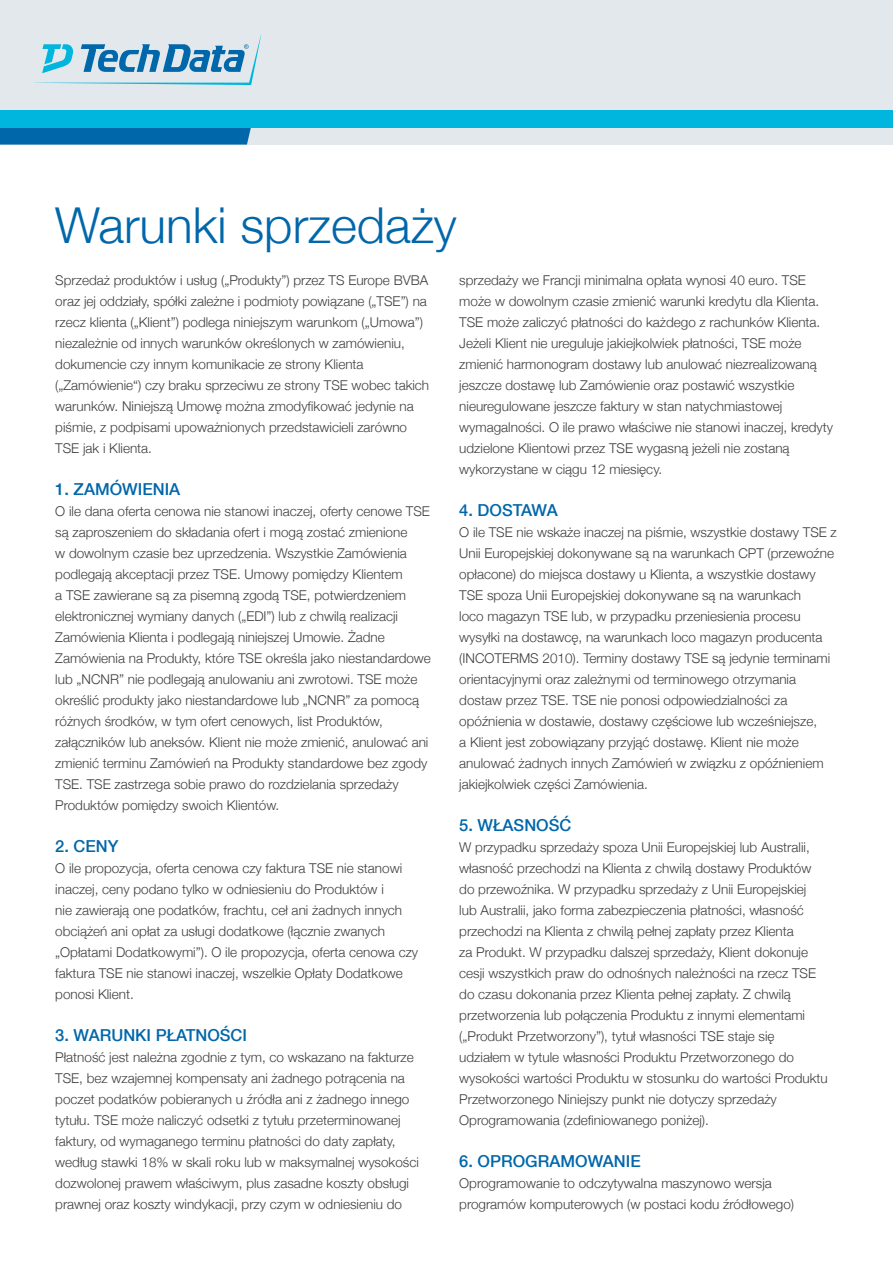
<style>
.page{position:relative;width:893px;height:1263px;background:#fff}
.page>*{position:absolute;margin:0;border:0;box-sizing:border-box;transform-origin:0 0}
.t1{font:300 49.5px "Helvetica Neue";color:#0067aa}
.t2{font:500 16.5px "Helvetica Neue";color:#0067aa}
.t3{font:300 13.5px/21px "Helvetica Neue";color:#3e3e3f}
</style>
<div class="page">
<div style="left:0;top:0;width:893px;height:145px;background:#e2e8eb"></div>
<div style="left:0;top:128px;width:251px;height:17px;background:#0067aa"></div>
<svg style="left:34px;top:35px;width:227px;height:50px"></svg>
<div style="left:0;top:111px;width:893px;height:17px;background:#00b6de"></div>
<h1 class="t1" style="left:55px;top:185px;width:403px">Warunki sprzedaży</h1>
<p class="t3" style="left:55px;top:269px;width:375px">Sprzedaż produktów i usług („Produkty”) przez TS Europe BVBA oraz jej oddziały, spółki zależne i podmioty powiązane („TSE”) na rzecz klienta („Klient”) podlega niniejszym warunkom („Umowa”) niezależnie od innych warunków określonych w zamówieniu, dokumencie czy innym komunikacie ze strony Klienta („Zamówienie“) czy braku sprzeciwu ze strony TSE wobec takich warunków. Niniejszą Umowę można zmodyfikować jedynie na piśmie, z podpisami upoważnionych przedstawicieli zarówno TSE jak i Klienta.</p>
<p class="t2" style="left:55px;top:476px;width:127px">1. ZAMÓWIENIA</p>
<p class="t3" style="left:55px;top:500px;width:377px">O ile dana oferta cenowa nie stanowi inaczej, oferty cenowe TSE są zaproszeniem do składania ofert i mogą zostać zmienione<br>w dowolnym czasie bez uprzedzenia. Wszystkie Zamówienia podlegają akceptacji przez TSE. Umowy pomiędzy Klientem<br>a TSE zawierane są za pisemną zgodą TSE, potwierdzeniem elektronicznej wymiany danych („EDI”) lub z chwilą realizacji Zamówienia Klienta i podlegają niniejszej Umowie. Żadne Zamówienia na Produkty, które TSE określa jako niestandardowe lub „NCNR” nie podlegają anulowaniu ani zwrotowi. TSE może określić produkty jako niestandardowe lub „NCNR” za pomocą różnych środków, w tym ofert cenowych, list Produktów, załączników lub aneksów. Klient nie może zmienić, anulować ani zmienić terminu Zamówień na Produkty standardowe bez zgody TSE. TSE zastrzega sobie prawo do rozdzielania sprzedaży Produktów pomiędzy swoich Klientów.</p>
<p class="t2" style="left:55px;top:833px;width:65px">2. CENY</p>
<p class="t3" style="left:55px;top:857px;width:364px">O ile propozycja, oferta cenowa czy faktura TSE nie stanowi inaczej, ceny podano tylko w odniesieniu do Produktów i<br>nie zawierają one podatków, frachtu, ceł ani żadnych innych obciążeń ani opłat za usługi dodatkowe (łącznie zwanych „Opłatami Dodatkowymi”). O ile propozycja, oferta cenowa czy faktura TSE nie stanowi inaczej, wszelkie Opłaty Dodatkowe ponosi Klient.</p>
<p class="t2" style="left:55px;top:1022px;width:193px">3. WARUNKI PŁATNOŚCI</p>
<p class="t3" style="left:55px;top:1046px;width:365px">Płatność jest należna zgodnie z tym, co wskazano na fakturze TSE, bez wzajemnej kompensaty ani żadnego potrącenia na poczet podatków pobieranych u źródła ani z żadnego innego tytułu. TSE może naliczyć odsetki z tytułu przeterminowanej faktury, od wymaganego terminu płatności do daty zapłaty, według stawki 18% w skali roku lub w maksymalnej wysokości dozwolonej prawem właściwym, plus zasadne koszty obsługi prawnej oraz koszty windykacji, przy czym w odniesieniu do</p>
<p class="t3" style="left:459px;top:269px;width:375px">sprzedaży we Francji minimalna opłata wynosi 40 euro. TSE może w dowolnym czasie zmienić warunki kredytu dla Klienta.<br>TSE może zaliczyć płatności do każdego z rachunków Klienta.<br>Jeżeli Klient nie ureguluje jakiejkolwiek płatności, TSE może zmienić harmonogram dostawy lub anulować niezrealizowaną jeszcze dostawę lub Zamówienie oraz postawić wszystkie nieuregulowane jeszcze faktury w stan natychmiastowej wymagalności. O ile prawo właściwe nie stanowi inaczej, kredyty udzielone Klientowi przez TSE wygasną jeżeli nie zostaną wykorzystane w ciągu 12 miesięcy.</p>
<p class="t2" style="left:459px;top:497px;width:100px">4. DOSTAWA</p>
<p class="t3" style="left:459px;top:521px;width:379px">O ile TSE nie wskaże inaczej na piśmie, wszystkie dostawy TSE z Unii Europejskiej dokonywane są na warunkach CPT (przewoźne opłacone) do miejsca dostawy u Klienta, a wszystkie dostawy TSE spoza Unii Europejskiej dokonywane są na warunkach<br>loco magazyn TSE lub, w przypadku przeniesienia procesu wysyłki na dostawcę, na warunkach loco magazyn producenta (INCOTERMS 2010). Terminy dostawy TSE są jedynie terminami orientacyjnymi oraz zależnymi od terminowego otrzymania dostaw przez TSE. TSE nie ponosi odpowiedzialności za opóźnienia w dostawie, dostawy częściowe lub wcześniejsze,<br>a Klient jest zobowiązany przyjąć dostawę. Klient nie może anulować żadnych innych Zamówień w związku z opóźnieniem jakiejkolwiek części Zamówienia.</p>
<p class="t2" style="left:459px;top:812px;width:114px">5. WŁASNOŚĆ</p>
<p class="t3" style="left:459px;top:836px;width:370px">W przypadku sprzedaży spoza Unii Europejskiej lub Australii, własność przechodzi na Klienta z chwilą dostawy Produktów do przewoźnika. W przypadku sprzedaży z Unii Europejskiej<br>lub Australii, jako forma zabezpieczenia płatności, własność przechodzi na Klienta z chwilą pełnej zapłaty przez Klienta<br>za Produkt. W przypadku dalszej sprzedaży, Klient dokonuje cesji wszystkich praw do odnośnych należności na rzecz TSE do czasu dokonania przez Klienta pełnej zapłaty. Z chwilą przetworzenia lub połączenia Produktu z innymi elementami („Produkt Przetworzony”), tytuł własności TSE staje się udziałem w tytule własności Produktu Przetworzonego do wysokości wartości Produktu w stosunku do wartości Produktu Przetworzonego Niniejszy punkt nie dotyczy sprzedaży Oprogramowania (zdefiniowanego poniżej).</p>
<p class="t2" style="left:459px;top:1148px;width:183px">6. OPROGRAMOWANIE</p>
<p class="t3" style="left:459px;top:1172px;width:336px">Oprogramowanie to odczytywalna maszynowo wersja programów komputerowych (w postaci kodu źródłowego)</p>
</div>
